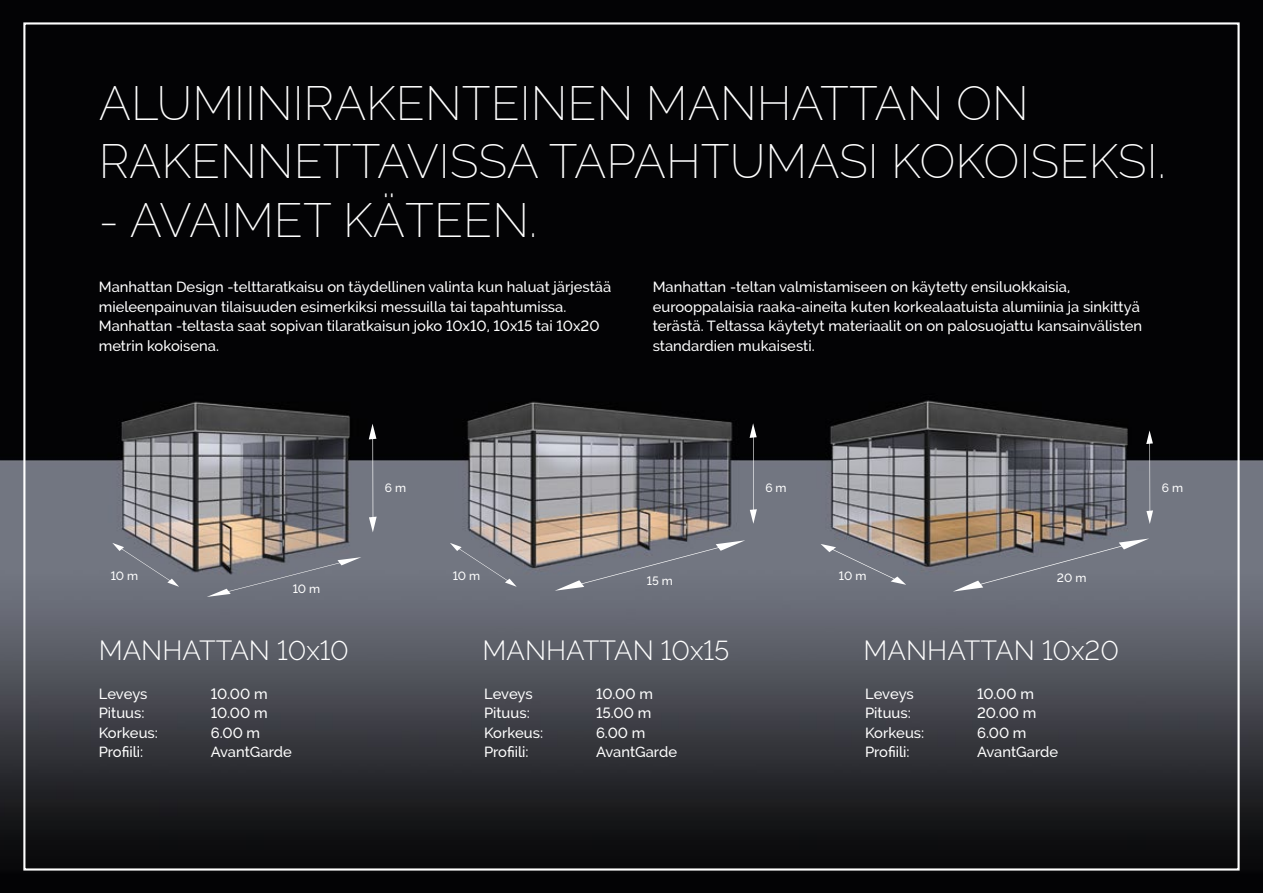
<style>
.page{position:relative;width:1263px;height:893px;background:#fff}
.page>*{position:absolute;margin:0;border:0;box-sizing:border-box;transform-origin:0 0}
.t1{font:200 47.25px/58.5px "Raleway";color:#fff}
.t2{font:300 27.15px "Raleway";color:#fff}
.t3{font:500 14.7px/19.5px "Raleway";color:#fff}
.t4{font:500 12px "Raleway";letter-spacing:-.005em;color:#fff}
</style>
<div class="page">
<img style="left:0;top:0;width:1263px;height:893px">
<svg style="left:207px;top:557px;width:154px;height:40px;background:#757881"></svg>
<svg style="left:555px;top:540px;width:190px;height:51px;background:#7d7e85"></svg>
<svg style="left:953px;top:538px;width:196px;height:54px;background:#77787e"></svg>
<svg style="left:112px;top:543px;width:67px;height:44px;background:#7b7d86"></svg>
<svg style="left:369px;top:424px;width:8px;height:108px"></svg>
<svg style="left:450px;top:543px;width:67px;height:44px;background:#787b84"></svg>
<svg style="left:820px;top:544px;width:86px;height:41px;background:#797c85"></svg>
<svg style="left:749px;top:423px;width:8px;height:101px"></svg>
<svg style="left:1146px;top:430px;width:7px;height:94px"></svg>
<h1 class="t1" style="left:99px;top:74px;width:1068px">ALUMIINIRAKENTEINEN MANHATTAN ON<br>RAKENNETTAVISSA TAPAHTUMASI KOKOISEKSI.</h1>
<h1 class="t1" style="left:99px;top:191px;width:440px">- AVAIMET KÄTEEN.</h1>
<p class="t3" style="left:99px;top:277px;width:514px">Manhattan Design -telttaratkaisu on täydellinen valinta kun haluat järjestää mieleenpainuvan tilaisuuden esimerkiksi messuilla tai tapahtumissa.<br>Manhattan -teltasta saat sopivan tilaratkaisun joko 10x10, 10x15 tai 10x20 metrin kokoisena.</p>
<p class="t3" style="left:653px;top:277px;width:491px">Manhattan -teltan valmistamiseen on käytetty ensiluokkaisia, eurooppalaisia raaka-aineita kuten korkealaatuista alumiinia ja sinkittyä terästä. Teltassa käytetyt materiaalit on on palosuojattu kansainvälisten standardien mukaisesti.</p>
<p class="t4" style="left:111px;top:568px;width:29px">10 m</p>
<p class="t4" style="left:293px;top:581px;width:29px">10 m</p>
<h2 class="t2" style="left:99px;top:634px;width:252px">MANHATTAN 10x10</h2>
<p class="t3" style="left:99px;top:684px;width:50px">Leveys</p>
<p class="t3" style="left:211px;top:684px;width:58px">10.00 m</p>
<p class="t3" style="left:99px;top:703px;width:47px">Pituus:</p>
<p class="t3" style="left:211px;top:703px;width:58px">10.00 m</p>
<p class="t3" style="left:99px;top:723px;width:61px">Korkeus:</p>
<p class="t3" style="left:211px;top:723px;width:51px">6.00 m</p>
<p class="t3" style="left:99px;top:742px;width:46px">Profiili:</p>
<p class="t3" style="left:211px;top:742px;width:83px">AvantGarde</p>
<p class="t4" style="left:385px;top:480px;width:23px">6 m</p>
<p class="t4" style="left:765px;top:480px;width:23px">6 m</p>
<p class="t4" style="left:1162px;top:480px;width:23px">6 m</p>
<p class="t4" style="left:453px;top:568px;width:29px">10 m</p>
<p class="t4" style="left:647px;top:573px;width:28px">15 m</p>
<p class="t4" style="left:839px;top:568px;width:29px">10 m</p>
<p class="t4" style="left:1057px;top:570px;width:31px">20 m</p>
<h2 class="t2" style="left:482px;top:634px;width:249px">MANHATTAN 10x15</h2>
<p class="t3" style="left:484px;top:684px;width:50px">Leveys</p>
<p class="t3" style="left:596px;top:684px;width:58px">10.00 m</p>
<p class="t3" style="left:484px;top:703px;width:47px">Pituus:</p>
<p class="t3" style="left:596px;top:703px;width:57px">15.00 m</p>
<p class="t3" style="left:484px;top:723px;width:61px">Korkeus:</p>
<p class="t3" style="left:596px;top:723px;width:51px">6.00 m</p>
<p class="t3" style="left:484px;top:742px;width:46px">Profiili:</p>
<p class="t3" style="left:596px;top:742px;width:83px">AvantGarde</p>
<h2 class="t2" style="left:863px;top:634px;width:257px">MANHATTAN 10x20</h2>
<p class="t3" style="left:865px;top:684px;width:50px">Leveys</p>
<p class="t3" style="left:977px;top:684px;width:58px">10.00 m</p>
<p class="t3" style="left:865px;top:703px;width:47px">Pituus:</p>
<p class="t3" style="left:977px;top:703px;width:61px">20.00 m</p>
<p class="t3" style="left:865px;top:723px;width:61px">Korkeus:</p>
<p class="t3" style="left:977px;top:723px;width:51px">6.00 m</p>
<p class="t3" style="left:865px;top:742px;width:46px">Profiili:</p>
<p class="t3" style="left:977px;top:742px;width:83px">AvantGarde</p>
</div>
